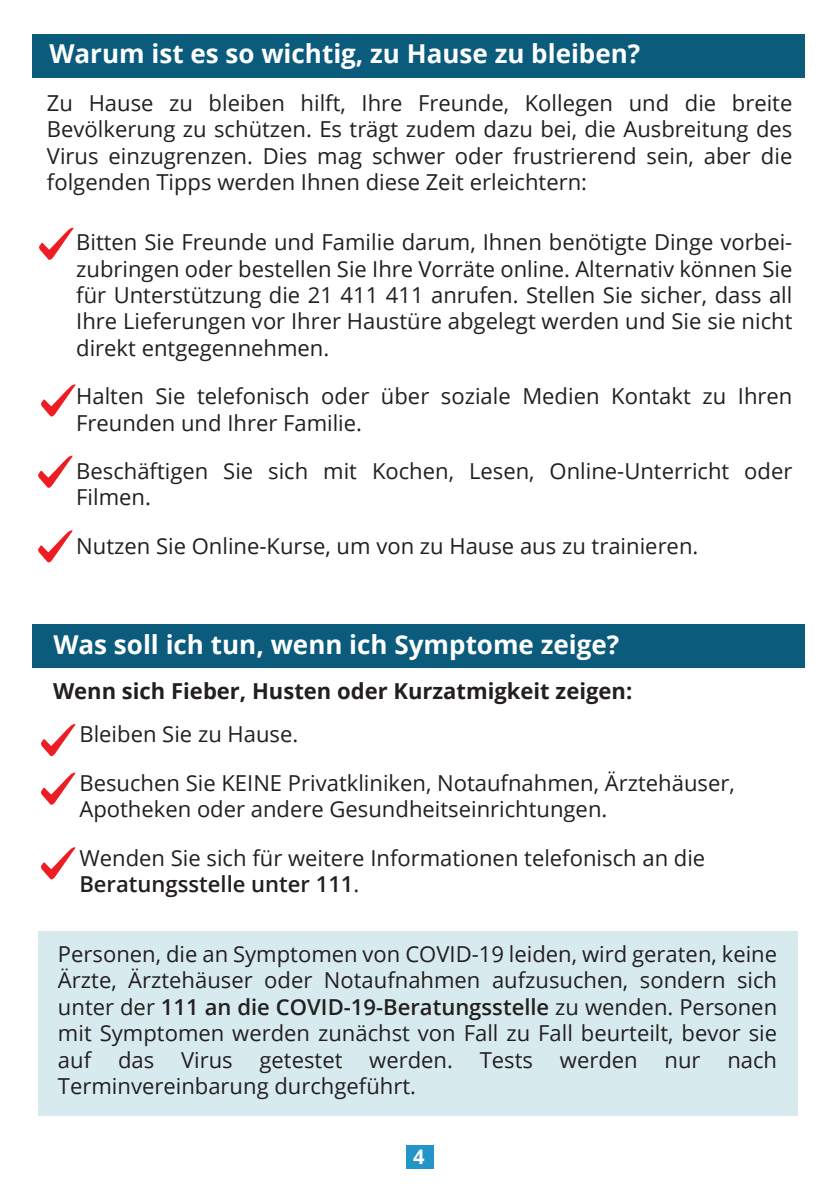
<style>
.page{position:relative;width:840px;height:1191px;background:#fff}
.page>*{position:absolute;margin:0;border:0;box-sizing:border-box;transform-origin:0 0}
.t1{font:700 26px "Open Sans";color:#fff}
.t2{font:22px/26.4px "Open Sans";color:#231f20}
.t3{font:700 22px "Open Sans";color:#231f20}
.t4{font:700 20px "Open Sans";color:#fff}
.s1{font-weight:600}
</style>
<div class="page">
<div style="left:38px;top:930px;width:759px;height:185px;background:#d7ebef"></div>
<div style="left:32px;top:624px;width:772px;height:44px;background:#0b5b7c"></div>
<svg style="left:41px;top:724px;width:35px;height:32px"></svg>
<svg style="left:41px;top:772px;width:35px;height:33px"></svg>
<svg style="left:41px;top:847px;width:35px;height:32px"></svg>
<div style="left:405px;top:1145px;width:28px;height:23px;background:#2395c8"></div>
<div style="left:32px;top:34px;width:772px;height:44px;background:#0b5b7c"></div>
<svg style="left:39px;top:227px;width:35px;height:33px"></svg>
<svg style="left:41px;top:384px;width:35px;height:33px"></svg>
<svg style="left:38px;top:455px;width:35px;height:33px"></svg>
<svg style="left:38px;top:530px;width:35px;height:33px"></svg>
<p class="t1" style="left:49px;top:36px;width:592px">Warum ist es so wichtig, zu Hause zu bleiben?</p>
<p class="t2" style="left:47px;top:89px;width:746px;text-align:justify">Zu Hause zu bleiben hilft, Ihre Freunde, Kollegen und die breite Bevölkerung zu schützen. Es trägt zudem dazu bei, die Ausbreitung des Virus einzugrenzen. Dies mag schwer oder frustrierend sein, aber die folgenden Tipps werden Ihnen diese Zeit erleichtern:</p>
<p class="t2" style="left:76px;top:228px;width:717px;text-align:justify">Bitten Sie Freunde und Familie darum, Ihnen benötigte Dinge vorbei&shy;zubringen oder bestellen Sie Ihre Vorräte online. Alternativ können Sie für Unterstützung die 21 411 411 anrufen. Stellen Sie sicher, dass all Ihre Lieferungen vor Ihrer Haustüre abgelegt werden und Sie sie nicht direkt entgegennehmen.</p>
<p class="t2" style="left:76px;top:382px;width:717px">Halten Sie telefonisch oder über soziale Medien Kontakt zu Ihren<br>Freunden und Ihrer Familie.</p>
<p class="t2" style="left:76px;top:457px;width:717px">Beschäftigen Sie sich mit Kochen, Lesen, Online-Unterricht oder<br>Filmen.</p>
<p class="t2" style="left:76px;top:532px;width:623px">Nutzen Sie Online-Kurse, um von zu Hause aus zu trainieren.</p>
<p class="t1" style="left:53px;top:626px;width:567px">Was soll ich tun, wenn ich Symptome zeige?</p>
<p class="t3" style="left:53px;top:675px;width:580px">Wenn sich Fieber, Husten oder Kurzatmigkeit zeigen:</p>
<p class="t2" style="left:79px;top:709px;width:656px;line-height:48.4px">Bleiben Sie zu Hause.<br>Besuchen Sie KEINE Privatkliniken, Notaufnahmen, Ärztehäuser,</p>
<p class="t2" style="left:79px;top:795px;width:529px">Apotheken oder andere Gesundheitseinrichtungen.</p>
<p class="t2" style="left:79px;top:843px;width:627px">Wenden Sie sich für weitere Informationen telefonisch an die<br><span class="s1">Beratungsstelle unter 111</span>.</p>
<p class="t2" style="left:58px;top:940px;width:720px;text-align:justify">Personen, die an Symptomen von COVID-19 leiden, wird geraten, keine Ärzte, Ärztehäuser oder Notaufnahmen aufzusuchen, sondern sich unter der <span class="s1">111 an die COVID-19-Beratungsstelle</span> zu wenden. Personen mit Symptomen werden zunächst von Fall zu Fall beurteilt, bevor sie auf das Virus getestet werden. Tests werden nur nach Terminvereinbarung durchgeführt.</p>
<p class="t4" style="left:413px;top:1142px;width:13px">4</p>
</div>
